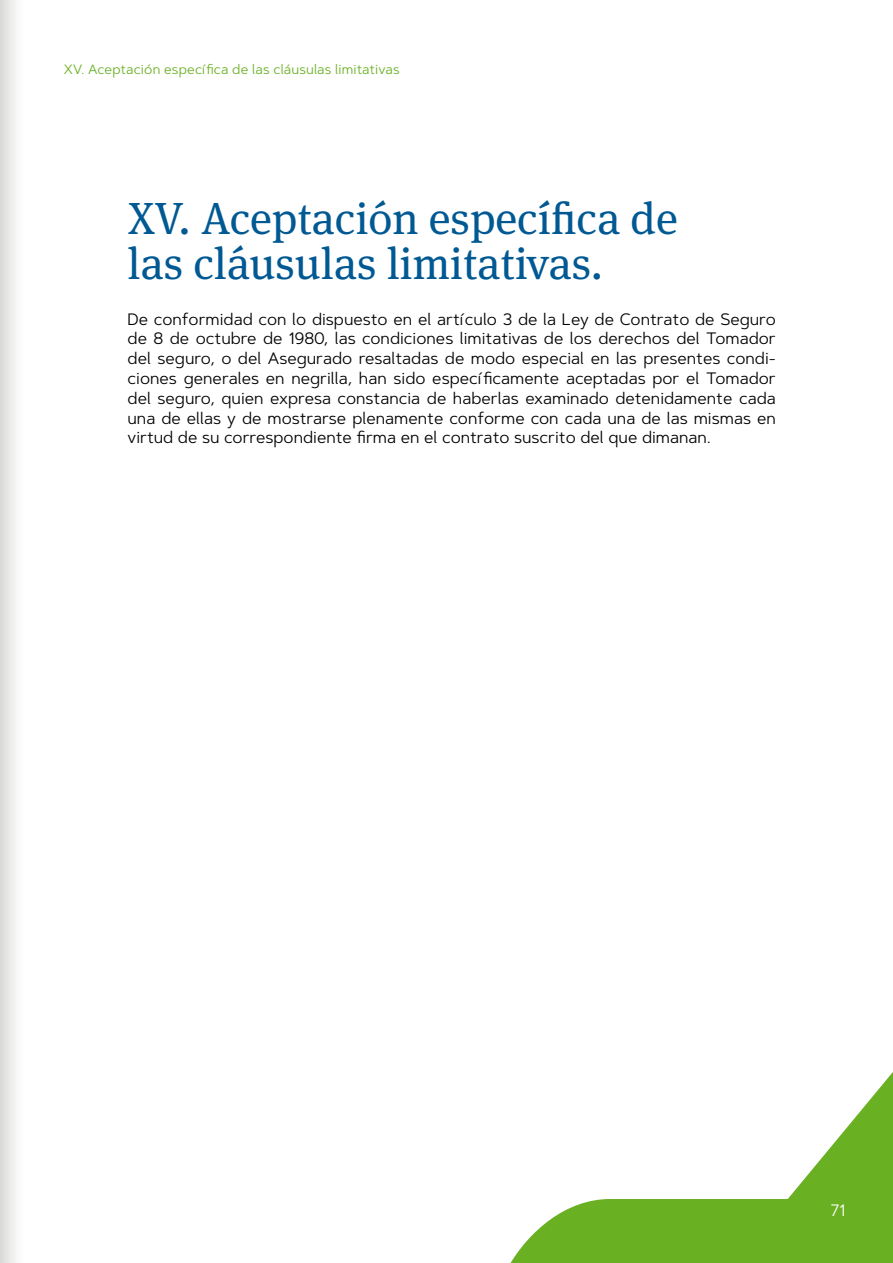
<style>
.page{position:relative;width:893px;height:1263px;background:#fff}
.page>*{position:absolute;margin:0;border:0;box-sizing:border-box;transform-origin:0 0}
.T1{font:45px/45px "Meta Serif Pro";color:#005993}
.Base{font:16.5px/19.8px "Artegra Sans";color:#000;text-align:justify}
.t1{font:16.5px "Artegra Sans";color:#fff}
.Encabezado_Interior_der_Maqueta{font:13.5px "Artegra Sans";letter-spacing:.01em;color:#6ab023}
</style>
<div class="page">
<svg style="left:510px;top:1072px;width:383px;height:191px"></svg>
<div style="left:0;top:0;width:40px;height:1263px;background:linear-gradient(to right,#e3e2e2,#fff)"></div>
<p class="Encabezado_Interior_der_Maqueta" style="left:64px;top:60px;width:337px">XV. Aceptación específica de las cláusulas limitativas</p>
<p class="T1" style="left:128px;top:194px;width:552px">XV. Aceptación específica de las cláusulas limitativas.</p>
<p class="Base" style="left:128px;top:308px;width:650px">De conformidad con lo dispuesto en el artículo 3 de la Ley de Contrato de Seguro de 8 de octubre de 1980, las condiciones limitativas de los derechos del Tomador del seguro, o del Asegurado resaltadas de modo especial en las presentes condi&shy;ciones generales en negrilla, han sido específicamente aceptadas por el Tomador del seguro, quien expresa constancia de haberlas examinado detenidamente cada una de ellas y de mostrarse plenamente conforme con cada una de las mismas en virtud de su correspondiente firma en el contrato suscrito del que dimanan.</p>
<p class="t1" style="left:831px;top:1198px;width:16px">71</p>
</div>
